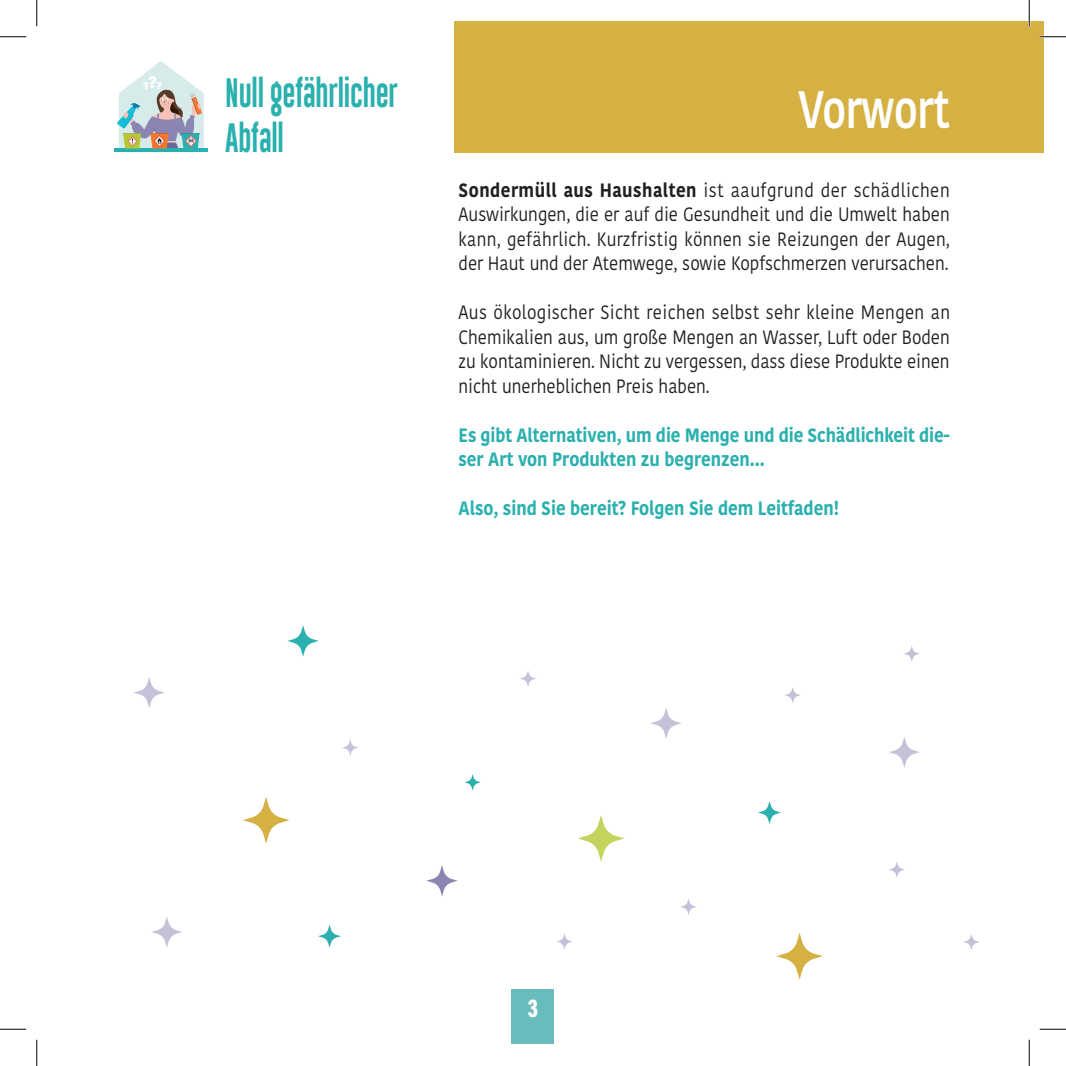
<style>
.page{position:relative;width:1066px;height:1066px;background:#fff}
.page>*{position:absolute;margin:0;border:0;box-sizing:border-box;transform-origin:0 0}
.t1{font:600 52.5px "Kohinoor Bangla";letter-spacing:-.01em;color:#fff;scale:.78 1}
.t2{font:29.93px/45.5px "Gobold Lowplus";letter-spacing:-.01em;color:#2ab0ae;scale:.87 1}
.t3{font:900 26.25px "Acumin Pro Cond";color:#fff;scale:.86 1}
.t4{font:19.25px/24.5px "Kohinoor Bangla";color:#231f20;text-align:justify;scale:.88 1}
.t5{font:700 19.25px/24.5px "Kohinoor Bangla";color:#2ab0ae;scale:.88 1}
.t6{font:16.45px "Chunk Five";color:#fff}
.s1{font-weight:700}
</style>
<div class="page">
<div style="left:455px;top:22px;width:589px;height:131px;background:#d5b042"></div>
<div style="left:512px;top:989px;width:42px;height:55px;background:#68bdbc"></div>
<hr style="left:114px;top:148px;width:94px;height:4px;background:#2ab0ae">
<svg style="left:578px;top:815px;width:46px;height:47px"></svg>
<svg style="left:243px;top:797px;width:46px;height:46px"></svg>
<svg style="left:776px;top:933px;width:47px;height:46px"></svg>
<svg style="left:152px;top:917px;width:30px;height:30px"></svg>
<svg style="left:134px;top:677px;width:31px;height:31px"></svg>
<svg style="left:889px;top:737px;width:31px;height:31px"></svg>
<svg style="left:651px;top:708px;width:31px;height:31px"></svg>
<svg style="left:426px;top:865px;width:32px;height:31px"></svg>
<svg style="left:287px;top:625px;width:32px;height:31px"></svg>
<svg style="left:318px;top:924px;width:23px;height:23px"></svg>
<svg style="left:758px;top:801px;width:23px;height:23px"></svg>
<svg style="left:556px;top:934px;width:16px;height:16px"></svg>
<svg style="left:904px;top:646px;width:16px;height:16px"></svg>
<svg style="left:964px;top:934px;width:15px;height:16px"></svg>
<svg style="left:889px;top:862px;width:16px;height:16px"></svg>
<svg style="left:785px;top:687px;width:16px;height:16px"></svg>
<svg style="left:342px;top:740px;width:16px;height:16px"></svg>
<svg style="left:520px;top:671px;width:16px;height:15px"></svg>
<svg style="left:680px;top:899px;width:16px;height:16px"></svg>
<svg style="left:464px;top:774px;width:17px;height:16px"></svg>
<hr style="left:1039px;top:36px;width:27px;height:2px;background:#fff">
<hr style="left:1028px;top:0;width:2px;height:26px;background:#fff">
<svg style="left:0;top:36px;width:26px;height:1px"></svg>
<svg style="left:1039px;top:36px;width:27px;height:1px"></svg>
<svg style="left:0;top:1029px;width:26px;height:1px"></svg>
<svg style="left:1039px;top:1029px;width:27px;height:1px"></svg>
<svg style="left:36px;top:0;width:1px;height:26px"></svg>
<svg style="left:36px;top:1039px;width:1px;height:27px"></svg>
<svg style="left:1029px;top:0;width:1px;height:26px"></svg>
<svg style="left:1029px;top:1039px;width:1px;height:27px"></svg>
<svg style="left:117px;top:62px;width:87px;height:87px"></svg>
<p class="t6" style="left:148px;top:73px;width:10px">?</p>
<h2 class="t2" style="left:225px;top:72px;width:200px">Null gefährlicher<br>Abfall</h2>
<h1 class="t1" style="left:798px;top:65px;width:196px">Vorwort</h1>
<p class="t4" style="left:458px;top:177px;width:560px"><span class="s1">Sondermüll aus Haushalten</span> ist aaufgrund der schädlichen Auswirkungen, die er auf die Gesundheit und die Umwelt haben kann, gefährlich. Kurzfristig können sie Reizungen der Augen, der Haut und der Atemwege, sowie Kopfschmerzen verursachen.</p>
<p class="t4" style="left:458px;top:300px;width:560px">Aus ökologischer Sicht reichen selbst sehr kleine Mengen an Chemikalien aus, um große Mengen an Wasser, Luft oder Boden zu kontaminieren. Nicht zu vergessen, dass diese Produkte einen nicht unerheblichen Preis haben.</p>
<p class="t5" style="left:458px;top:422px;width:560px">Es gibt Alternativen, um die Menge und die Schädlichkeit die&shy;ser Art von Produkten zu begrenzen...</p>
<p class="t5" style="left:458px;top:495px;width:434px">Also, sind Sie bereit? Folgen Sie dem Leitfaden!</p>
<h3 class="t3" style="left:528px;top:991px;width:13px">3</h3>
</div>
